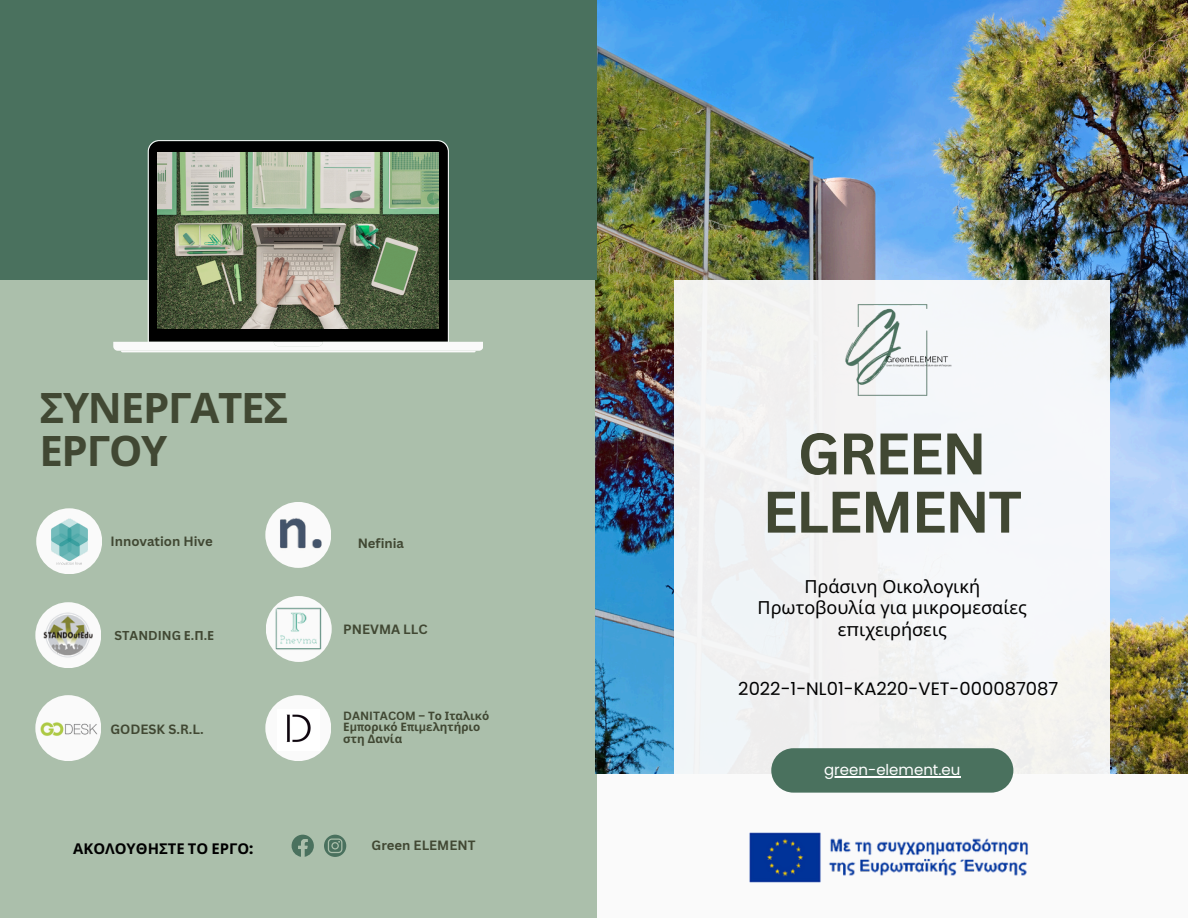
<style>
.page{position:relative;width:1188px;height:918px;background:#fafafa}
.page>*{position:absolute;margin:0;border:0;box-sizing:border-box;transform-origin:0 0}
.t1{font:700 57.3px "Canva Sans";letter-spacing:-.03em;color:#414833}
.t2{font:700 42px/42.8px "Noto Sans";letter-spacing:-.03em;color:#414833}
.t3{font:18px/21.3px "Noto Sans";color:#000;text-align:center}
.t4{font:18px "Poppins";color:#000}
.t5{font:15px "Poppins";color:#fff}
.t6{font:700 14.85px "Noto Sans";color:#000}
.t7{font:700 13.05px "Canva Sans";color:#414833}
.t8{font:700 12.6px "Canva Sans";color:#414833}
.t9{font:700 11.55px/11.6px "Noto Sans";color:#414833}
.s1{font-family:"Noto Sans"}
.s2{font-family:"Poppins"}
.s3{font-family:"Canva Sans"}
</style>
<div class="page">
<div style="left:0;top:0;width:597px;height:918px;background:#abbfab"></div>
<img style="left:595px;top:0;width:593px;height:774px">
<div style="left:674px;top:280px;width:436px;height:546px;background:#fafafa"></div>
<div style="left:771px;top:748px;width:242px;height:45px;background:#4a715e;border-radius:22px"></div>
<hr style="left:824px;top:776px;width:136px;height:1px;background:#fff">
<div style="left:0;top:0;width:597px;height:280px;background:#4a715e"></div>
<svg style="left:113px;top:140px;width:370px;height:211px"></svg>
<svg style="left:121px;top:342px;width:355px;height:10px;background:#f8f8f8"></svg>
<img style="left:158px;top:153px;width:280px;height:176px">
<img style="left:845px;top:304px;width:107px;height:92px">
<div style="left:36px;top:508px;width:66px;height:66px;background:#fafafa;border-radius:50%"></div>
<img style="left:42px;top:517px;width:54px;height:49px">
<div style="left:265px;top:502px;width:66px;height:66px;background:#fafafa;border-radius:50%"></div>
<img style="left:280px;top:518px;width:42px;height:31px">
<div style="left:35px;top:602px;width:66px;height:66px;background:#fafafa;border-radius:50%"></div>
<img style="left:43px;top:610px;width:50px;height:50px">
<div style="left:266px;top:596px;width:66px;height:66px;background:#fafafa;border-radius:50%"></div>
<img style="left:276px;top:608px;width:46px;height:42px">
<div style="left:35px;top:695px;width:66px;height:66px;background:#fafafa;border-radius:50%"></div>
<img style="left:40px;top:722px;width:57px;height:14px">
<div style="left:265px;top:695px;width:66px;height:66px;background:#fafafa;border-radius:50%"></div>
<svg style="left:292px;top:835px;width:22px;height:22px"></svg>
<svg style="left:324px;top:835px;width:22px;height:22px"></svg>
<img style="left:286px;top:714px;width:25px;height:28px">
<img style="left:749px;top:832px;width:279px;height:51px">
<p class="t2" style="left:39px;top:385px;width:251px">ΣΥΝΕΡΓΑΤΕΣ<br>ΕΡΓΟΥ</p>
<h3 class="t7" style="left:111px;top:532px;width:104px">Innovation Hive</h3>
<h6 class="t7" style="left:358px;top:534px;width:48px">Nefinia</h6>
<p class="t8" style="left:115px;top:626px;width:101px">STANDING <span class="s1">Ε</span>.<span class="s1">Π</span>.<span class="s1">Ε</span></p>
<p class="t7" style="left:111px;top:720px;width:95px">GODESK S.R.L.</p>
<p class="t6" style="left:73px;top:838px;width:182px">ΑΚΟΛΟΥΘΗΣΤΕ ΤΟ ΕΡΓΟ<span class="s2">:</span></p>
<p class="t7" style="left:343px;top:620px;width:86px">PNEVMA LLC</p>
<h5 class="t9" style="left:343px;top:710px;width:148px"><span class="s3">DANITACOM –</span> Το Ιταλικό<br>Ε<span class="s3">μπ</span>ορικό Ε<span class="s3">π</span>ι<span class="s3">μ</span>ελητήριο στη <span class="s3">Δ</span>ανία</h5>
<p class="t7" style="left:372px;top:836px;width:105px">Green ELEMENT</p>
<h4 class="t1" style="left:798px;top:413px;width:190px">GREEN</h4>
<h4 class="t1" style="left:763px;top:471px;width:261px">ELEMENT</h4>
<p class="t3" style="left:758px;top:575px;width:271px">Πράσινη Οικολογική<br>Πρωτοβουλία για μικρ<span class="s2">o</span>μεσαίες ε<span class="s2">π</span>ιχειρήσεις</p>
<h1 class="t4" style="left:738px;top:676px;width:322px">2022-1-NL01-KA220-VET-000087087</h1>
<p class="t5" style="left:824px;top:759px;width:138px">green-element.eu</p>
</div>
